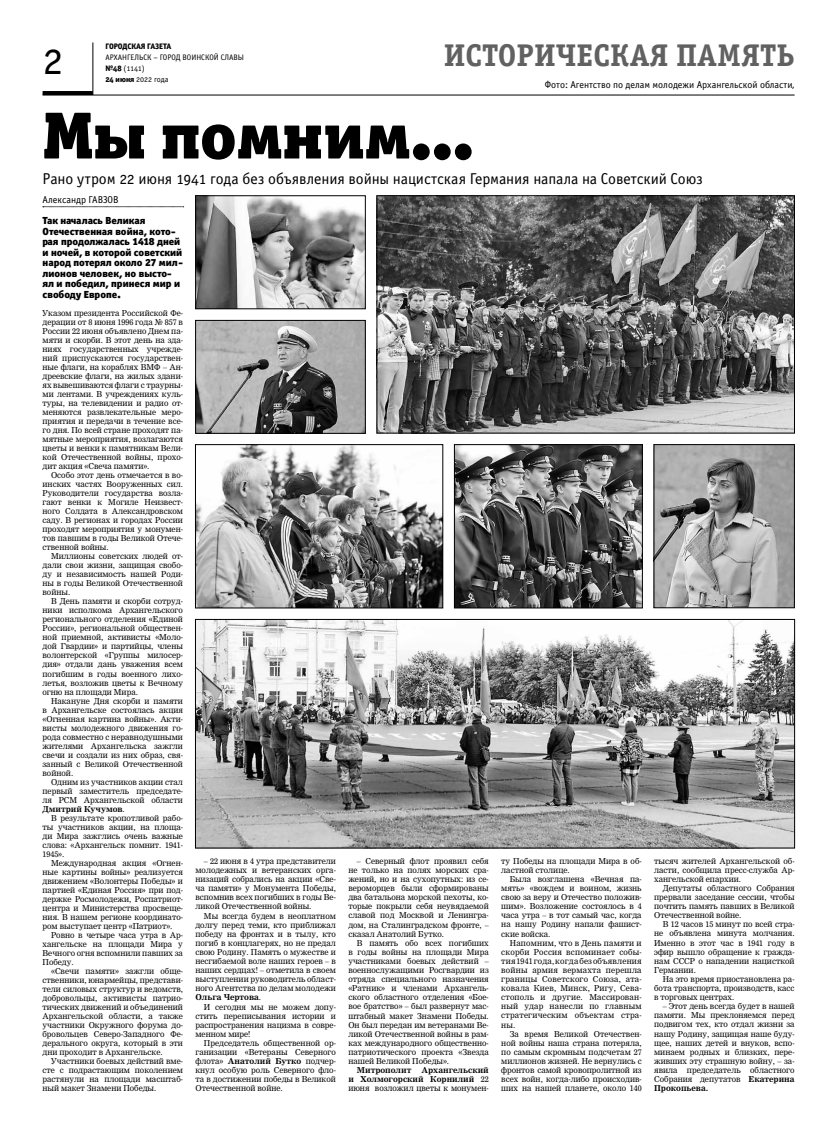
<style>
.page{position:relative;width:823px;height:1134px;background:#fff}
.page>*{position:absolute;margin:0;border:0;box-sizing:border-box;transform-origin:0 0}
.t1{font:66.7px "Officina Serif Black OSC";color:#000}
.t2{font:42px "Officina Serif Book OSC";color:#000}
.t3{font:31.5px "Officina Serif Bold OSC";color:#616161}
.t4{font:15.8px "Officina Sans Book OSC";letter-spacing:-.005em;color:#000}
.t5{font:10.3px/10.5px "Officina Sans Black C";color:#000}
.t6{font:10px "Officina Sans Book OSC";color:#000}
.t7{font:8px/9.1px "Nimrod Cyr";color:#000;text-align:justify}
.t8{font:700 8px/9.1px "Nimrod Cyr";color:#000;text-align:justify}
.t9{font:8px/11px "Officina Sans Book OSC";color:#000}
.t10{font:8px "Officina Sans Extra Bold OSC";color:#000}
.s1{font-family:"Officina Sans Extra Bold OSC"}
.s2{font-weight:700}
.s3{font-weight:400}
</style>
<div class="page">
<hr style="left:93px;top:43px;width:1px;height:52px;background:#000">
<hr style="left:43px;top:95px;width:751px;height:1px;background:#000">
<hr style="left:43px;top:91px;width:50px;height:4px;background:#000">
<svg style="left:43px;top:206px;width:141px;height:1px"></svg>
<img style="left:378px;top:198px;width:414px;height:233px">
<div style="left:376px;top:196px;width:418px;height:237px;border:1px solid #000"></div>
<img style="left:197px;top:446px;width:243px;height:160px">
<div style="left:195px;top:444px;width:247px;height:164px;border:1px solid #000"></div>
<img style="left:197px;top:621px;width:595px;height:225px">
<div style="left:195px;top:619px;width:599px;height:229px;border:1px solid #000"></div>
<img style="left:197px;top:198px;width:166px;height:109px">
<div style="left:195px;top:196px;width:170px;height:113px;border:1px solid #000"></div>
<img style="left:655px;top:446px;width:137px;height:160px">
<div style="left:653px;top:444px;width:141px;height:164px;border:1px solid #000"></div>
<img style="left:456px;top:446px;width:184px;height:160px">
<div style="left:454px;top:444px;width:188px;height:164px;border:1px solid #000"></div>
<img style="left:197px;top:322px;width:166px;height:109px">
<div style="left:195px;top:320px;width:170px;height:113px;border:1px solid #000"></div>
<h2 class="t2" style="left:43px;top:37px;width:22px">2</h2>
<p class="t10" style="left:105px;top:41px;width:67px">Городская газета</p>
<p class="t9" style="left:105px;top:52px;width:140px">Архан гельск – город воинской славы <span class="s1">№48</span> (1141)<br><span class="s1">24 июня</span> 2022 года</p>
<h3 class="t3" style="left:443px;top:37px;width:352px">историческая память</h3>
<p class="t6" style="left:544px;top:79px;width:251px">Фото: Агентство по делам молодежи Архангельской области,</p>
<h1 class="t1" style="left:43px;top:93px;width:432px">Мы помним...</h1>
<h3 class="t4" style="left:43px;top:170px;width:661px">Рано утром 22 июня 1941 года без объявления войны нацистская Германия напала на Советский Союз</h3>
<p class="t6" style="left:43px;top:194px;width:49px">Александр ГАВ</p>
<p class="t6" style="left:103px;top:194px;width:11px">ЗОВ</p>
<p class="t5" style="left:43px;top:215px;width:142px">Так началась Великая<br>Отечественная война, кото&shy;рая продолжалась 1418 дней и ночей, в которой советский народ потерял около 27 мил&shy;лионов человек, но высто&shy;ял и победил, принеся мир и свободу Европе.</p>
<p class="t7" style="left:43px;top:308px;width:142px">Указом президента Российской Фе&shy;дерации от 8 июня 1996 года № 857 в России 22 июня объявлено Днем па&shy;мяти и скорби. В этот день на зда&shy;ниях государственных учрежде&shy;ний приспускаются государствен&shy;ные флаги, на кораблях ВМФ – Ан&shy;дреевские флаги, на жилых здани&shy;ях вывешиваются флаги с траурны&shy;ми лентами. В учреждениях куль&shy;туры, на телевидении и радио от&shy;меняются развлекательные меро&shy;приятия и передачи в течение все&shy;го дня. По всей стране проходят па&shy;мятные мероприятия, возлагаются цветы и венки к памятникам Вели&shy;кой Отечественной войны, прохо&shy;дит акция «Свеча памяти».</p>
<p class="t7" style="left:43px;top:471px;width:142px;text-indent:9px">Особо этот день отмечается в во&shy;инских частях Вооруженных сил.<br>Руководители государства возла&shy;гают венки к Могиле Неизвест&shy;ного Солдата в Александровском саду. В регионах и городах России проходят мероприятия у монумен&shy;тов павшим в годы Великой Отече&shy;ственной войны.</p>
<p class="t7" style="left:43px;top:552px;width:142px;text-indent:9px">Миллионы советских людей от&shy;дали свои жизни, защищая свобо&shy;ду и независимость нашей Роди&shy;ны в годы Великой Отечественной войны.</p>
<p class="t7" style="left:43px;top:597px;width:142px;text-indent:9px">В День памяти и скорби сотруд&shy;ники исполкома Архангельского регионального отделения «Единой России», региональной обществен&shy;ной приемной, активисты «Моло&shy;дой Гвардии» и партийцы, члены волонтерской «Группы милосер&shy;дия» отдали дань уважения всем погибшим в годы военного лихо&shy;летья, возложив цветы к Вечному огню на площади Мира.</p>
<p class="t7" style="left:43px;top:696px;width:142px;text-indent:9px">Накануне Дня скорби и памяти в Архангельске состоялась акция «Огненная картина войны». Акти&shy;висты молодежного движения го&shy;рода совместно с неравнодушными жителями Архангельска зажгли свечи и создали из них образ, свя&shy;занный с Великой Отечественной войной.</p>
<p class="t7" style="left:43px;top:777px;width:142px;text-indent:9px">Одним из участников акции стал первый заместитель председате&shy;ля РСМ Архангельской области <span class="s2">Дмитрий Кучумов</span>.</p>
<p class="t7" style="left:43px;top:813px;width:142px;text-indent:9px">В результате кропотливой рабо&shy;ты участников акции, на площа&shy;ди Мира зажглись очень важные слова: «Архангельск помнит. 1941- 1945».</p>
<p class="t7" style="left:43px;top:858px;width:142px;text-indent:9px">Международная акция «Огнен&shy;ные картины войны» реализуется движением «Волонтеры Победы» и партией «Единая Россия» при под&shy;держке Росмолодежи, Роспатриот&shy;центра и Министерства просвеще&shy;ния. В нашем регионе координато&shy;ром выступает центр «Патриот».</p>
<p class="t7" style="left:43px;top:930px;width:142px;text-indent:9px">Ровно в четыре часа утра в Ар&shy;хангельске на площади Мира у Вечного огня вспомнили павших за Победу.</p>
<p class="t7" style="left:43px;top:967px;width:142px;text-indent:9px">«Свечи памяти» зажгли обще&shy;ственники, юнармейцы, представи&shy;тели силовых структур и ведомств, добровольцы, активисты патрио&shy;тических движений и объединений Архангельской области, а также участники Окружного форума до&shy;бровольцев Северо-Западного Фе&shy;дерального округа, который в эти дни проходит в Архангельске.</p>
<p class="t7" style="left:43px;top:1057px;width:142px;text-indent:9px">Участники боевых действий вме&shy;сте с подрастающим поколением растянули на площади масштаб&shy;ный макет Знамени Победы.</p>
<p class="t7" style="left:195px;top:856px;width:142px;text-indent:9px">– 22 июня в 4 утра представители молодежных и ветеранских орга&shy;низаций собрались на акции «Све&shy;ча памяти» у Монумента Победы, вспомнив всех погибших в годы Ве&shy;ликой Отечественной войны.</p>
<p class="t7" style="left:195px;top:911px;width:142px;text-indent:9px">Мы всегда будем в неоплатном долгу перед теми, кто приближал победу на фронтах и в тылу, кто погиб в концлагерях, но не предал свою Родину. Память о мужестве и несгибаемой воле наших героев – в наших сердцах! – отметила в своем выступлении руководитель област&shy;ного Агентства по делам молодежи <span class="s2">Ольга Чертова</span>.</p>
<p class="t7" style="left:195px;top:1002px;width:142px;text-indent:9px">И сегодня мы не можем допу&shy;стить переписывания истории и распространения нацизма в совре&shy;менном мире!</p>
<p class="t7" style="left:195px;top:1038px;width:142px;text-indent:9px">Председатель общественной ор&shy;ганизации «Ветераны Северного флота» <span class="s2">Анатолий Бутко</span> подчер&shy;кнул особую роль Северного фло&shy;та в достижении победы в Великой Отечественной войне.</p>
<p class="t7" style="left:348px;top:856px;width:142px;text-indent:9px">– Северный флот проявил себя не только на полях морских сра&shy;жений, но и на сухопутных: из се&shy;вероморцев были сформированы два батальона морской пехоты, ко&shy;торые покрыли себя неувядаемой славой под Москвой и Ленингра&shy;дом, на Сталинградском фронте, – сказал Анатолий Бутко.</p>
<p class="t7" style="left:348px;top:938px;width:142px;text-indent:9px">В память обо всех погибших в годы войны на площади Мира участниками боевых действий – военнослужащими Росгвардии из отряда специального назначения «Ратник» и членами Архангель&shy;ского областного отделения «Бое&shy;вое братство» – был развернут мас&shy;штабный макет Знамени Победы.<br>Он был передан им ветеранами Ве&shy;ликой Отечественной войны в рам&shy;ках международного общественно&shy;патриотического проекта «Звезда нашей Великой Победы».</p>
<p class="t8" style="left:356px;top:1065px;width:56px">Митрополит</p>
<p class="t8" style="left:348px;top:1065px;width:142px;text-indent:73px">Архангельский и Холмогорский Корнилий <span class="s3">22 июня возложил цветы к монумен-</span></p>
<p class="t7" style="left:501px;top:856px;width:142px">ту Победы на площади Мира в об&shy;ластной столице.</p>
<p class="t7" style="left:501px;top:874px;width:142px;text-indent:9px">Была возглашена «Вечная па&shy;мять» «вождем и воином, жизнь свою за веру и Отечество положив&shy;шим». Возложение состоялось в 4 часа утра – в тот самый час, когда на нашу Родину напали фашист&shy;ские войска.</p>
<p class="t7" style="left:501px;top:938px;width:142px;text-indent:9px">Напомним, что в День памяти и скорби Россия вспоминает собы&shy;тия 1941 года, когда без объявления войны армия вермахта перешла границы Советского Союза, ата&shy;ковала Киев, Минск, Ригу, Сева&shy;стополь и другие. Массирован&shy;ный удар нанесли по главным стратегическим объектам стра&shy;ны.</p>
<p class="t7" style="left:501px;top:1029px;width:142px;text-indent:9px">За время Великой Отечествен&shy;ной войны наша страна потеряла, по самым скромным подсчетам 27 миллионов жизней. Не вернулись с фронтов самой кровопролитной из всех войн, когда-либо происходив&shy;ших на нашей планете, около 140</p>
<p class="t7" style="left:653px;top:856px;width:142px">тысяч жителей Архангельской об&shy;ласти, сообщила пресс-служба Ар&shy;хангельской епархии.</p>
<p class="t7" style="left:653px;top:883px;width:142px;text-indent:9px">Депутаты областного Собрания прервали заседание сессии, чтобы почтить память павших в Великой Отечественной войне.</p>
<p class="t7" style="left:653px;top:920px;width:142px;text-indent:9px">В 12 часов 15 минут по всей стра&shy;не объявлена минута молчания.<br>Именно в этот час в 1941 году в эфир вышло обращение к гражда&shy;нам СССР о нападении нацисткой Германии.</p>
<p class="t7" style="left:653px;top:974px;width:142px;text-indent:9px">На это время приостановлена ра&shy;бота транспорта, производств, касс в торговых центрах.</p>
<p class="t7" style="left:653px;top:1002px;width:142px;text-indent:9px">– Этот день всегда будет в нашей памяти. Мы преклоняемся перед подвигом тех, кто отдал жизни за нашу Родину, защищая наше буду&shy;щее, наших детей и внуков, вспо&shy;минаем родных и близких, пере&shy;живших эту страшную войну, – за&shy;явила председатель областного Собрания депутатов <span class="s2">Екатерина Прокопьева.</span></p>
</div>
